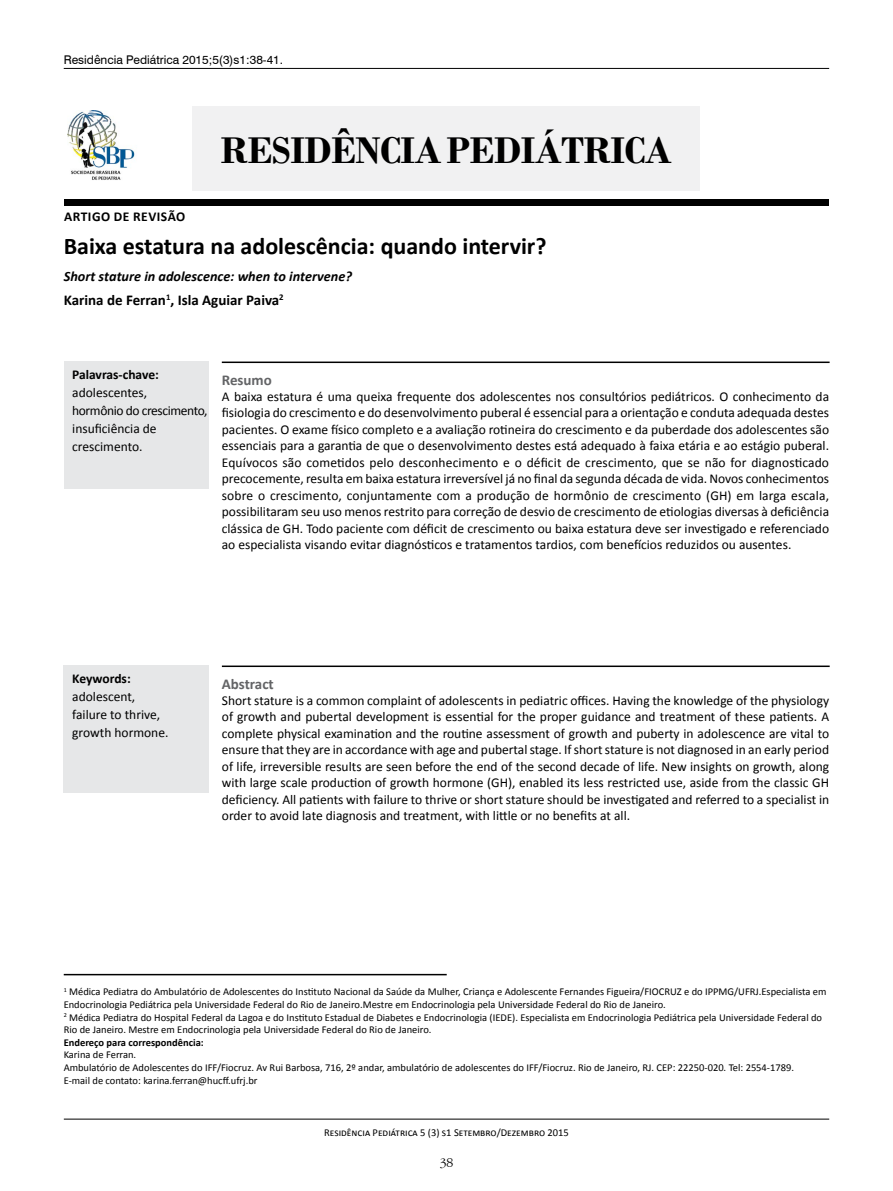
<style>
.page{position:relative;width:893px;height:1191px;background:#fff}
.page>*{position:absolute;margin:0;border:0;box-sizing:border-box;transform-origin:0 0}
.t1{font:700 39px "Bodoni";letter-spacing:-.015em;color:#000}
.t2{font:700 24px "Calibri";color:#000}
.t3{font:700 15px "Calibri";color:#000}
.t4{font:700 15px "Calibri";color:#636466}
.t5{font:italic 700 14.25px "Calibri";color:#000}
.t6{font:13.5px/16.5px "Calibri";color:#000;text-align:justify}
.t7{font:700 13.5px "Calibri";color:#000}
.t8{font:700 13.5px "Calibri";letter-spacing:.04em;color:#000}
.t9{font:13.5px "Gatineau Plain";color:#000}
.t10{font:12px "Swiss 721 BT";color:#000}
.t11{font:10.5px/12.6px "Calibri";color:#000}
.t12{font:700 10.5px "Calibri";color:#000}
</style>
<div class="page">
<hr style="left:64px;top:68px;width:765px;height:1px;background:#000">
<hr style="left:64px;top:1118px;width:765px;height:1px;background:#000">
<div style="left:64px;top:199px;width:765px;height:6px;background:#000"></div>
<div style="left:64px;top:665px;width:145px;height:128px;background:#e6e7e8"></div>
<div style="left:64px;top:361px;width:144px;height:128px;background:#e6e7e8"></div>
<hr style="left:64px;top:974px;width:383px;height:1px;background:#000">
<hr style="left:222px;top:665px;width:608px;height:2px;background:#000">
<hr style="left:222px;top:361px;width:608px;height:2px;background:#000">
<img style="left:67px;top:111px;width:68px;height:69px">
<div style="left:192px;top:107px;width:508px;height:84px;background:#f1f1f2"></div>
<p class="t10" style="left:64px;top:52px;width:221px">Residência Pediátrica 2015;5(3)s1:38-41.</p>
<p class="t8" style="left:64px;top:207px;width:123px">ARTIGO DE REVISÃO</p>
<h1 class="t1" style="left:221px;top:127px;width:453px">RESIDÊNCIA PEDIÁTRICA</h1>
<h2 class="t2" style="left:64px;top:229px;width:484px">Baixa estatura na adolescência: quando intervir?</h2>
<p class="t5" style="left:64px;top:266px;width:290px">Short stature in adolescence: when to intervene?</p>
<p class="t3" style="left:64px;top:289px;width:221px">Karina de Ferran<sup>1</sup>, Isla Aguiar Paiva<sup>2</sup></p>
<p class="t7" style="left:72px;top:364px;width:88px">Palavras-chave:</p>
<p class="t6" style="left:72px;top:383px;width:137px;line-height:18px;text-align:left">adolescentes,<br>hormônio do crescimento, insuficiência de crescimento.</p>
<p class="t4" style="left:222px;top:369px;width:52px">Resumo</p>
<p class="t6" style="left:222px;top:387px;width:609px">A baixa estatura é uma queixa frequente dos adolescentes nos consultórios pediátricos. O conhecimento da fisiologia do crescimento e do desenvolvimento puberal é essencial para a orientação e conduta adequada destes pacientes. O exame físico completo e a avaliação rotineira do crescimento e da puberdade dos adolescentes são essenciais para a garantia de que o desenvolvimento destes está adequado à faixa etária e ao estágio puberal.<br>Equívocos são cometidos pelo desconhecimento e o déficit de crescimento, que se não for diagnosticado precocemente, resulta em baixa estatura irreversível já no final da segunda década de vida. Novos conhecimentos sobre o crescimento, conjuntamente com a produção de hormônio de crescimento (GH) em larga escala, possibilitaram seu uso menos restrito para correção de desvio de crescimento de etiologias diversas à deficiência clássica de GH. Todo paciente com déficit de crescimento ou baixa estatura deve ser investigado e referenciado ao especialista visando evitar diagnósticos e tratamentos tardios, com benefícios reduzidos ou ausentes.</p>
<p class="t7" style="left:72px;top:668px;width:60px">Keywords:</p>
<p class="t6" style="left:72px;top:686px;width:98px;line-height:18px;text-align:left">adolescent, failure to thrive, growth hormone.</p>
<p class="t4" style="left:222px;top:673px;width:53px">Abstract</p>
<p class="t6" style="left:222px;top:691px;width:609px">Short stature is a common complaint of adolescents in pediatric offices. Having the knowledge of the physiology of growth and pubertal development is essential for the proper guidance and treatment of these patients. A complete physical examination and the routine assessment of growth and puberty in adolescence are vital to ensure that they are in accordance with age and pubertal stage. If short stature is not diagnosed in an early period of life, irreversible results are seen before the end of the second decade of life. New insights on growth, along with large scale production of growth hormone (GH), enabled its less restricted use, aside from the classic GH deficiency. All patients with failure to thrive or short stature should be investigated and referred to a specialist in order to avoid late diagnosis and treatment, with little or no benefits at all.</p>
<p class="t11" style="left:64px;top:985px;width:764px"><sup>1</sup> Médica Pediatra do Ambulatório de Adolescentes do Instituto Nacional da Saúde da Mulher, Criança e Adolescente Fernandes Figueira/FIOCRUZ e do IPPMG/UFRJ.Especialista em Endocrinologia Pediátrica pela Universidade Federal do Rio de Janeiro.Mestre em Endocrinologia pela Universidade Federal do Rio de Janeiro.<br><sup>2</sup> Médica Pediatra do Hospital Federal da Lagoa e do Instituto Estadual de Diabetes e Endocrinologia (IEDE). Especialista em Endocrinologia Pediátrica pela Universidade Federal do Rio de Janeiro. Mestre em Endocrinologia pela Universidade Federal do Rio de Janeiro.</p>
<p class="t12" style="left:64px;top:1034px;width:142px">Endereço para correspondência:</p>
<p class="t11" style="left:64px;top:1048px;width:732px">Karina de Ferran.<br>Ambulatório de Adolescentes do IFF/Fiocruz. Av Rui Barbosa, 716, 2º andar, ambulatório de adolescentes do IFF/Fiocruz. Rio de Janeiro, RJ. CEP: 22250-020. Tel: 2554-1789.<br>E-mail de contato: karina.ferran@hucff.ufrj.br</p>
<p class="t11" style="left:324px;top:1126px;width:246px">Residência Pediátrica 5 (3) s1 Setembro/Dezembro 2015</p>
<p class="t9" style="left:440px;top:1155px;width:15px">38</p>
</div>
